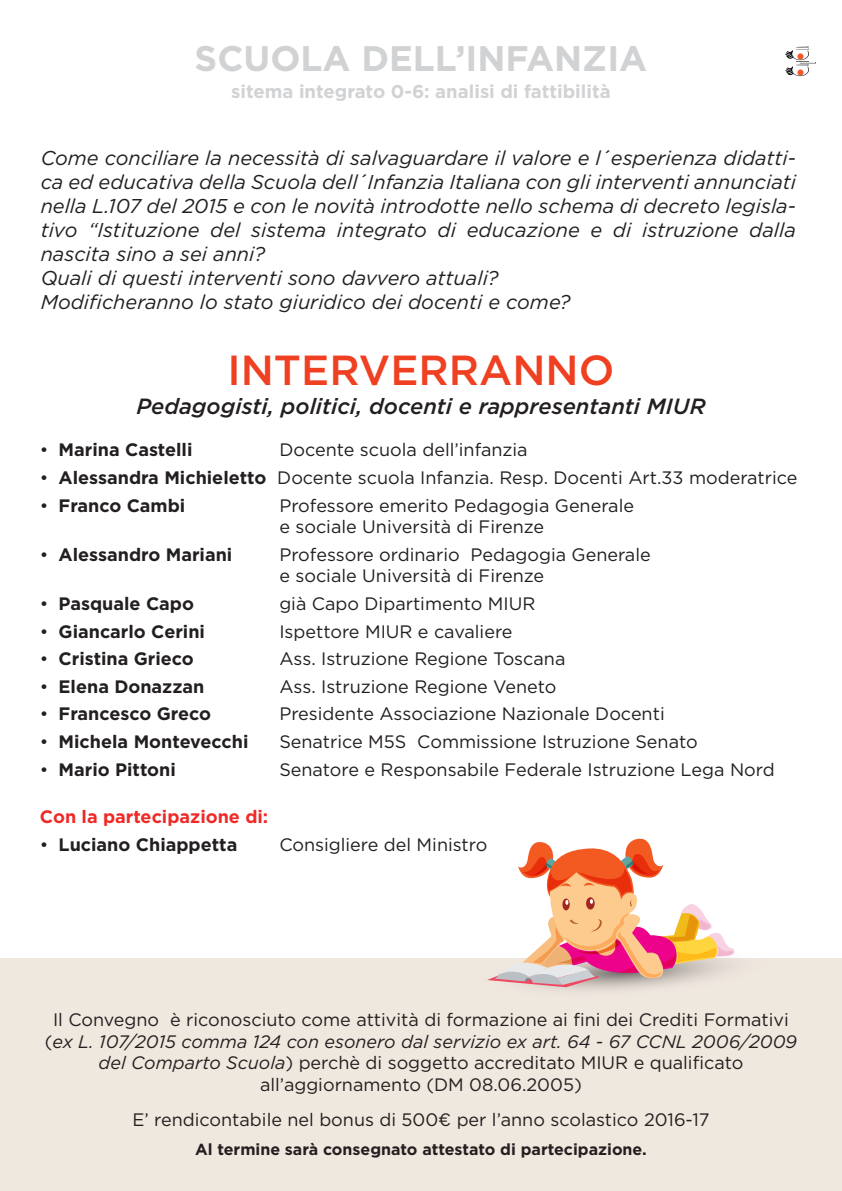
<style>
.page{position:relative;width:842px;height:1191px;background:#fff}
.page>*{position:absolute;margin:0;border:0;box-sizing:border-box;transform-origin:0 0}
.t1{font:500 42px "Gotham";color:#ef4022}
.t2{font:700 35.6px "Gotham";color:#d1d2d4}
.t3{font:italic 500 22px "Gotham";color:#231f20}
.t4{font:italic 20px/24px "Gotham";color:#231f20}
.t5{font:700 18.6px "Gotham";color:#d1d2d4}
.t6{font:18px/21.6px "Gotham";color:#231f20}
.t7{font:700 18px "Gotham";color:#231f20}
.t8{font:700 18px "Gotham";color:#ee2a28}
.t9{font:700 16px "Gotham";color:#231f20}
.s1{font-weight:400}
.s2{font-weight:700}
.s3{font-style:italic}
</style>
<div class="page">
<div style="left:0;top:958px;width:842px;height:233px;background:#efe8df"></div>
<svg style="left:487px;top:838px;width:248px;height:153px"></svg>
<svg style="left:786px;top:46px;width:30px;height:30px"></svg>
<h2 class="t2" style="left:195px;top:35px;width:454px">SCUOLA DELL’INFANZIA</h2>
<p class="t5" style="left:231px;top:79px;width:381px">sitema integrato 0-6: analisi di fattibilità</p>
<p class="t4" style="left:41px;top:145px;width:757px">Come conciliare la necessità di salvaguardare il valore e l´esperienza didatti&shy;ca ed educativa della Scuola dell´Infanzia Italiana con gli interventi annunciati nella L.107 del 2015 e con le novità introdotte nello schema di decreto legisla&shy;tivo “Istituzione del sistema integrato di educazione e di istruzione dalla nascita sino a sei anni?<br>Quali di questi interventi sono davvero attuali?<br>Modificheranno lo stato giuridico dei docenti e come?</p>
<h1 class="t1" style="left:227px;top:343px;width:388px">INTERVERRANNO</h1>
<p class="t3" style="left:136px;top:391px;width:571px">Pedagogisti, politici, docenti e rappresentanti MIUR</p>
<p class="t7" style="left:40px;top:438px;width:154px"><span class="s1">•</span> Marina Castelli</p>
<p class="t6" style="left:279px;top:439px;width:250px">Docente scuola dell’infanzia</p>
<p class="t6" style="left:40px;top:466px;width:759px">• <span class="s2">Alessandra Michieletto</span> Docente scuola Infanzia. Resp. Docenti Art.33 moderatrice</p>
<p class="t7" style="left:40px;top:493px;width:147px"><span class="s1">•</span> Franco Cambi</p>
<p class="t6" style="left:279px;top:494px;width:356px">Professore emerito Pedagogia Generale e sociale Università di Firenze</p>
<p class="t7" style="left:40px;top:542px;width:194px"><span class="s1">•</span> Alessandro Mariani</p>
<p class="t6" style="left:279px;top:543px;width:373px">Professore ordinario Pedagogia Generale e sociale Università di Firenze</p>
<p class="t7" style="left:40px;top:591px;width:156px"><span class="s1">•</span> Pasquale Capo</p>
<p class="t6" style="left:279px;top:592px;width:258px">già Capo Dipartimento MIUR</p>
<p class="t7" style="left:40px;top:619px;width:167px"><span class="s1">•</span> Giancarlo Cerini</p>
<p class="t6" style="left:279px;top:620px;width:235px">Ispettore MIUR e cavaliere</p>
<p class="t7" style="left:40px;top:647px;width:155px"><span class="s1">•</span> Cristina Grieco</p>
<p class="t6" style="left:279px;top:647px;width:288px">Ass. Istruzione Regione Toscana</p>
<p class="t7" style="left:40px;top:674px;width:166px"><span class="s1">•</span> Elena Donazzan</p>
<p class="t6" style="left:279px;top:675px;width:279px">Ass. Istruzione Regione Veneto</p>
<p class="t7" style="left:40px;top:702px;width:173px"><span class="s1">•</span> Francesco Greco</p>
<p class="t6" style="left:279px;top:703px;width:387px">Presidente Associazione Nazionale Docenti</p>
<p class="t7" style="left:40px;top:729px;width:210px"><span class="s1">•</span> Michela Montevecchi</p>
<p class="t6" style="left:279px;top:730px;width:420px">Senatrice M5S Commissione Istruzione Senato</p>
<p class="t7" style="left:40px;top:757px;width:137px"><span class="s1">•</span> Mario Pittoni</p>
<p class="t6" style="left:279px;top:758px;width:497px">Senatore e Responsabile Federale Istruzione Lega Nord</p>
<p class="t8" style="left:40px;top:805px;width:230px">Con la partecipazione di:</p>
<p class="t7" style="left:40px;top:832px;width:199px"><span class="s1">•</span> Luciano Chiappetta</p>
<p class="t6" style="left:279px;top:833px;width:210px">Consigliere del Ministro</p>
<p class="t6" style="left:45px;top:1008px;width:754px;text-align:center">Il Convegno è riconosciuto come attività di formazione ai fini dei Crediti Formativi (<span class="s3">ex L. 107/2015 comma 124 con esonero dal servizio ex art. 64 - 67 CCNL 2006/2009 del Comparto Scuola</span>) perchè di soggetto accreditato MIUR e qualificato all’aggiornamento (DM 08.06.2005)</p>
<p class="t6" style="left:132px;top:1108px;width:579px">E’ rendicontabile nel bonus di 500€ per l’anno scolastico 2016-17</p>
<p class="t9" style="left:195px;top:1138px;width:453px">Al termine sarà consegnato attestato di partecipazione.</p>
</div>
